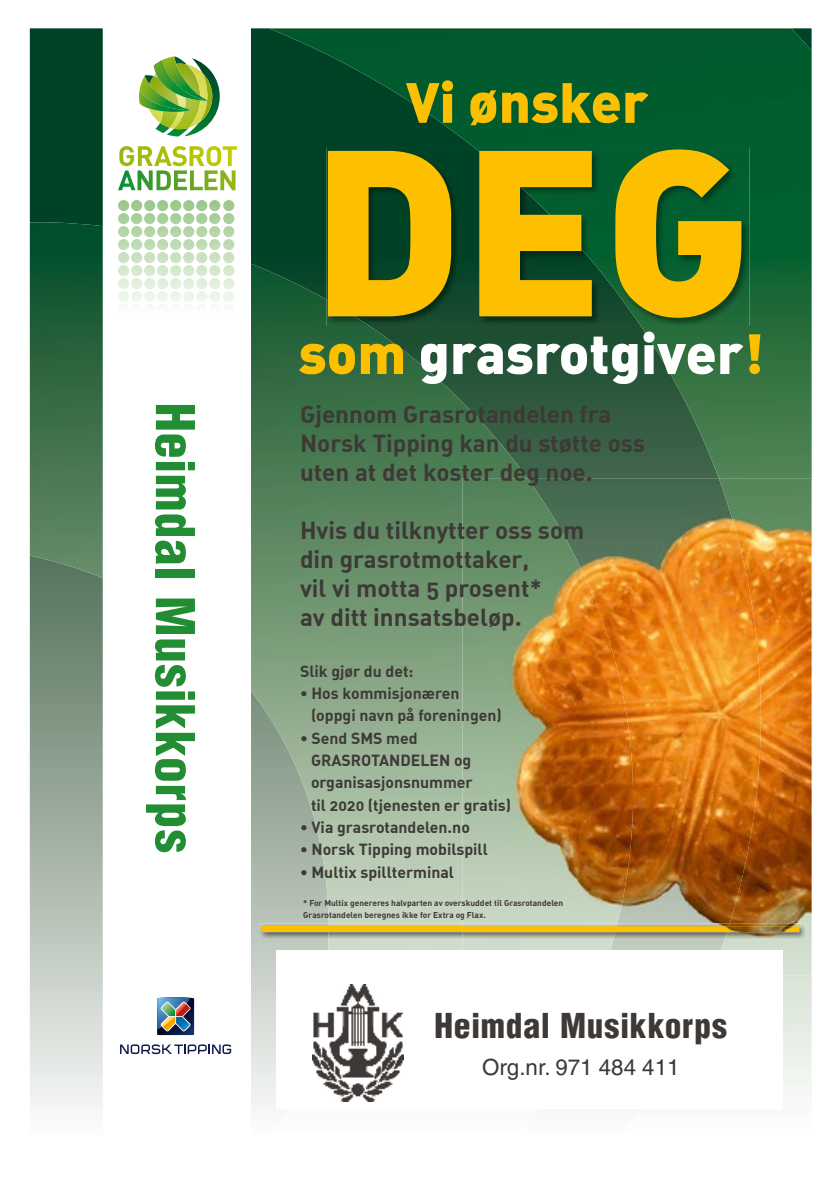
<style>
.page{position:relative;width:840px;height:1191px;background:#fff}
.page>*{position:absolute;margin:0;border:0;box-sizing:border-box;transform-origin:0 0}
.t1{font:232.4px "DIN Black Alternate";color:#fcc000}
.t2{font:55.8px "DIN Black Alternate";color:#fff}
.t3{font:55.8px "DIN Black Alternate";color:#fcc000}
.t4{font:900 condensed 52px "Helvetica";letter-spacing:.015em;color:#228d33}
.t5{font:900 condensed 33.4px "Helvetica";letter-spacing:.02em;color:#3e3936}
.t6{font:24.2px/29px "DIN Bold Alternate";color:#3e3936}
.t7{font:22.4px "Helvetica";color:#3e3936}
.t8{font:15.8px/22.4px "DIN Bold Alternate";color:#3e3936}
.t9{font:8.4px/12px "DIN Bold Alternate";color:#3e3936}
.s1{color:#fcc000}
</style>
<div class="page">
<div style="left:30px;top:28px;width:239px;height:194px;background:#004226"></div>
<img style="left:269px;top:28px;width:542px;height:450px">
<img style="left:30px;top:222px;width:572px;height:886px">
<div style="left:103px;top:28px;width:147px;height:1107px;background:#fff"></div>
<img style="left:139px;top:56px;width:81px;height:80px">
<svg style="left:118px;top:146px;width:119px;height:44px"></svg>
<svg style="left:118px;top:200px;width:116px;height:106px"></svg>
<svg style="left:157px;top:997px;width:38px;height:39px"></svg>
<svg style="left:120px;top:1044px;width:111px;height:10px"></svg>
<img style="left:326px;top:148px;width:148px;height:178px">
<img style="left:474px;top:148px;width:275px;height:178px">
<img style="left:326px;top:299px;width:43px;height:27px">
<img style="left:259px;top:923px;width:203px;height:16px">
<div style="left:262px;top:926px;width:536px;height:6px;background:#fcc000"></div>
<img style="left:633px;top:478px;width:77px;height:472px">
<img style="left:710px;top:478px;width:101px;height:497px">
<img style="left:462px;top:478px;width:171px;height:472px">
<img style="left:613px;top:923px;width:111px;height:16px">
<img style="left:724px;top:923px;width:81px;height:16px">
<img style="left:462px;top:926px;width:336px;height:6px">
<div style="left:276px;top:950px;width:506px;height:158px;background:#fff"></div>
<img style="left:312px;top:984px;width:91px;height:117px">
<h3 class="t4" style="left:208px;top:403px;width:451px;rotate:90deg">Heimdal Musikkorps</h3>
<h2 class="t3" style="left:405px;top:65px;width:244px">Vi ønsker</h2>
<h1 class="t1" style="left:311px;top:77px;width:441px">DEG</h1>
<h2 class="t2" style="left:298px;top:316px;width:466px"><span class="s1">som</span> grasrotgiver<span class="s1">!</span></h2>
<h3 class="t6" style="left:300px;top:398px;width:346px">Gjennom Grasrotandelen fra<br>Norsk Tipping kan du støtte oss uten at det koster deg noe.</h3>
<h3 class="t6" style="left:300px;top:514px;width:286px">Hvis du tilknytter oss som din grasrotmottaker,<br>vil vi motta 5 prosent*<br>av ditt innsatsbeløp.</h3>
<p class="t8" style="left:300px;top:659px;width:115px">Slik gjør du det:</p>
<p class="t8" style="left:311px;top:682px;width:192px;text-indent:-11px">• Hos kommisjonæren (oppgi navn på foreningen)</p>
<p class="t8" style="left:311px;top:726px;width:201px;text-indent:-11px">• Send SMS med<br>GRASROTANDELEN og organisasjonsnummer<br>til 2020 (tjenesten er gratis)</p>
<p class="t8" style="left:300px;top:815px;width:171px">• Via grasrotandelen.no</p>
<p class="t8" style="left:300px;top:838px;width:189px">• Norsk Tipping mobilspill</p>
<p class="t8" style="left:300px;top:860px;width:155px">• Multix spillterminal</p>
<p class="t9" style="left:303px;top:897px;width:261px">* For Multix genereres halvparten av overskuddet til Grasrotandelen<br>Grasrotandelen beregnes ikke for Extra og Flax.</p>
<h3 class="t5" style="left:434px;top:1004px;width:294px">Heimdal Musikkorps</h3>
<h3 class="t7" style="left:482px;top:1054px;width:199px">Org.nr. 971 484 411</h3>
</div>
